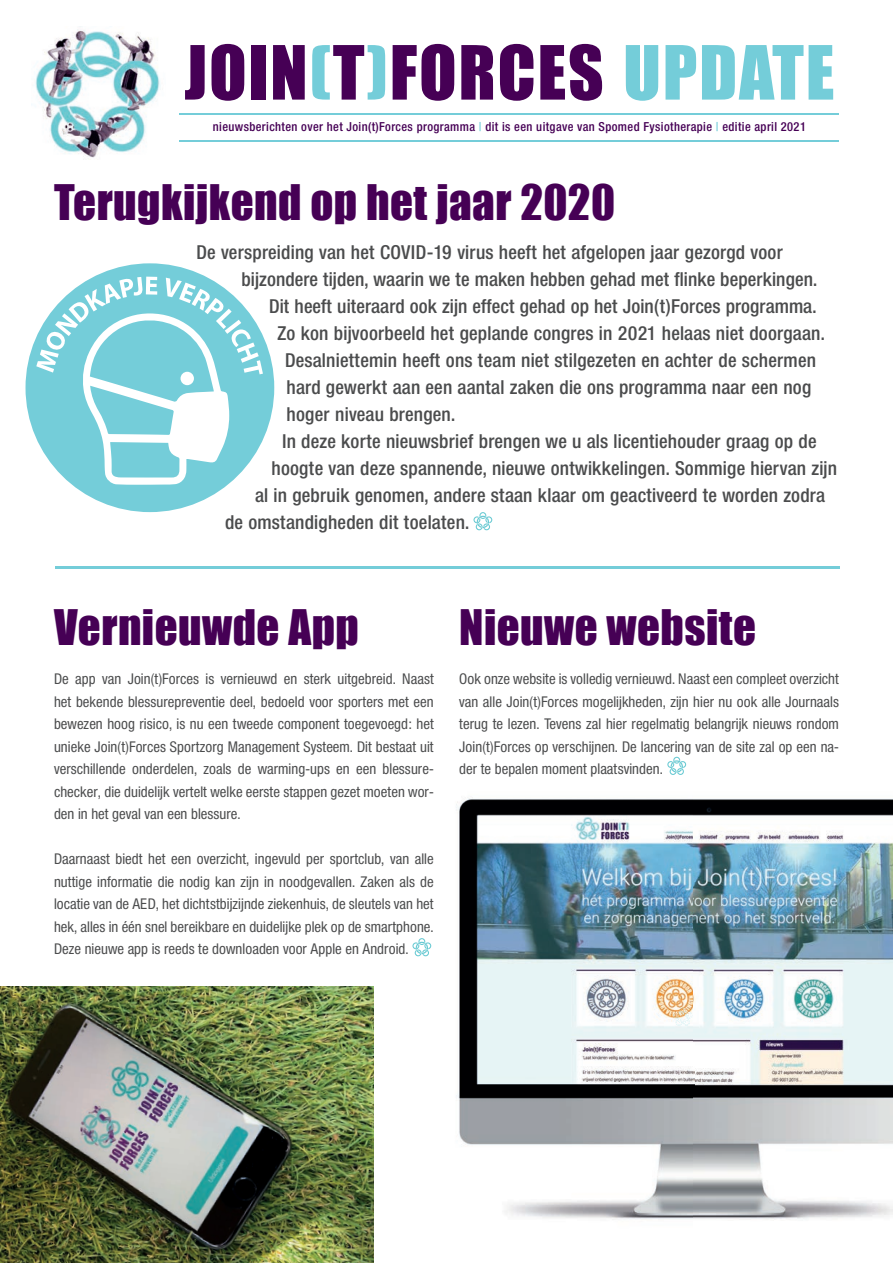
<style>
.page{position:relative;width:893px;height:1263px;background:#fff}
.page>*{position:absolute;margin:0;border:0;box-sizing:border-box;transform-origin:0 0}
.t1{font:69px "Impact";letter-spacing:.025em;color:#460055}
.t2{font:45px "Impact";letter-spacing:.01em;color:#460055}
.t3{font:500 19.5px "Neue Helvetica Condensed BQ";letter-spacing:.01em;color:#4b4c4d}
.t4{font:15px/22.5px "Neue Helvetica Condensed BQ";letter-spacing:.005em;color:#4b4c4d;text-align:justify}
.t5{font:500 condensed 12.45px "Helvetica Neue";letter-spacing:.03em;color:#460055}
.s1{color:#74cdd9}
</style>
<div class="page">
<hr style="left:180px;top:140px;width:659px;height:1px;background:#74cdd9">
<img style="left:31px;top:29px;width:130px;height:129px">
<hr style="left:180px;top:114px;width:659px;height:1px;background:#74cdd9">
<hr style="left:55px;top:567px;width:785px;height:2px;background:#74cdd9">
<svg style="left:473px;top:512px;width:19px;height:18px"></svg>
<svg style="left:26px;top:263px;width:248px;height:249px"></svg>
<svg style="left:36px;top:277px;width:227px;height:208px"></svg>
<div style="left:181px;top:372px;width:13px;height:13px;background:#fff;border-radius:50%"></div>
<img style="left:456px;top:797px;width:437px;height:423px">
<svg style="left:673px;top:1007px;width:19px;height:19px"></svg>
<img style="left:0;top:987px;width:373px;height:276px">
<svg style="left:412px;top:938px;width:19px;height:18px"></svg>
<svg style="left:667px;top:757px;width:19px;height:18px"></svg>
<h1 class="t1" style="left:184px;top:19px;width:651px">JOIN<span class="s1">(</span>T<span class="s1">)</span>FORCES <span class="s1">UPDATE</span></h1>
<p class="t5" style="left:213px;top:119px;width:595px">nieuwsberichten over het Join(t)Forces programma <span class="s1">|</span> dit is een uitgave van Spomed Fysiotherapie <span class="s1">|</span> editie april 2021</p>
<h2 class="t2" style="left:54px;top:167px;width:563px">Terugkijkend op het jaar 2020</h2>
<h3 class="t3" style="left:196px;top:241px;width:588px">De verspreiding van het COVID-19 virus heeft het afgelopen jaar gezorgd voor</h3>
<h3 class="t3" style="left:242px;top:268px;width:577px">bijzondere tijden, waarin we te maken hebben gehad met flinke beperkingen.</h3>
<h3 class="t3" style="left:269px;top:295px;width:549px">Dit heeft uiteraard ook zijn effect gehad op het Join(t)Forces programma.</h3>
<h3 class="t3" style="left:278px;top:322px;width:549px">Zo kon bijvoorbeeld het geplande congres in 2021 helaas niet doorgaan.</h3>
<h3 class="t3" style="left:285px;top:349px;width:533px">Desalniettemin heeft ons team niet stilgezeten en achter de schermen</h3>
<h3 class="t3" style="left:287px;top:376px;width:526px">hard gewerkt aan een aantal zaken die ons programma naar een nog</h3>
<h3 class="t3" style="left:287px;top:403px;width:170px">hoger niveau brengen.</h3>
<h3 class="t3" style="left:282px;top:430px;width:536px">In deze korte nieuwsbrief brengen we u als licentiehouder graag op de</h3>
<h3 class="t3" style="left:272px;top:457px;width:567px">hoogte van deze spannende, nieuwe ontwikkelingen. Sommige hiervan zijn</h3>
<h3 class="t3" style="left:255px;top:484px;width:571px">al in gebruik genomen, andere staan klaar om geactiveerd te worden zodra</h3>
<h3 class="t3" style="left:225px;top:511px;width:246px">de omstandigheden dit toelaten.</h3>
<h2 class="t2" style="left:54px;top:593px;width:306px">Vernieuwde App</h2>
<p class="t4" style="left:54px;top:668px;width:381px">De app van Join(t)Forces is vernieuwd en sterk uitgebreid. Naast het bekende blessurepreventie deel, bedoeld voor sporters met een bewezen hoog risico, is nu een tweede component toegevoegd: het unieke Join(t)Forces Sportzorg Management Systeem. Dit bestaat uit verschillende onderdelen, zoals de warming-ups en een blessure&shy;checker, die duidelijk vertelt welke eerste stappen gezet moeten wor&shy;den in het geval van een blessure.</p>
<p class="t4" style="left:54px;top:848px;width:381px">Daarnaast biedt het een overzicht, ingevuld per sportclub, van alle nuttige informatie die nodig kan zijn in noodgevallen. Zaken als de locatie van de AED, het dichtstbijzijnde ziekenhuis, de sleutels van het hek, alles in één snel bereikbare en duidelijke plek op de smartphone.<br>Deze nieuwe app is reeds te downloaden voor Apple en Android.</p>
<h2 class="t2" style="left:459px;top:593px;width:298px">Nieuwe website</h2>
<p class="t4" style="left:459px;top:668px;width:381px">Ook onze website is volledig vernieuwd. Naast een compleet overzicht van alle Join(t)Forces mogelijkheden, zijn hier nu ook alle Journaals terug te lezen. Tevens zal hier regelmatig belangrijk nieuws rondom Join(t)Forces op verschijnen. De lancering van de site zal op een na&shy;der te bepalen moment plaatsvinden.</p>
</div>
